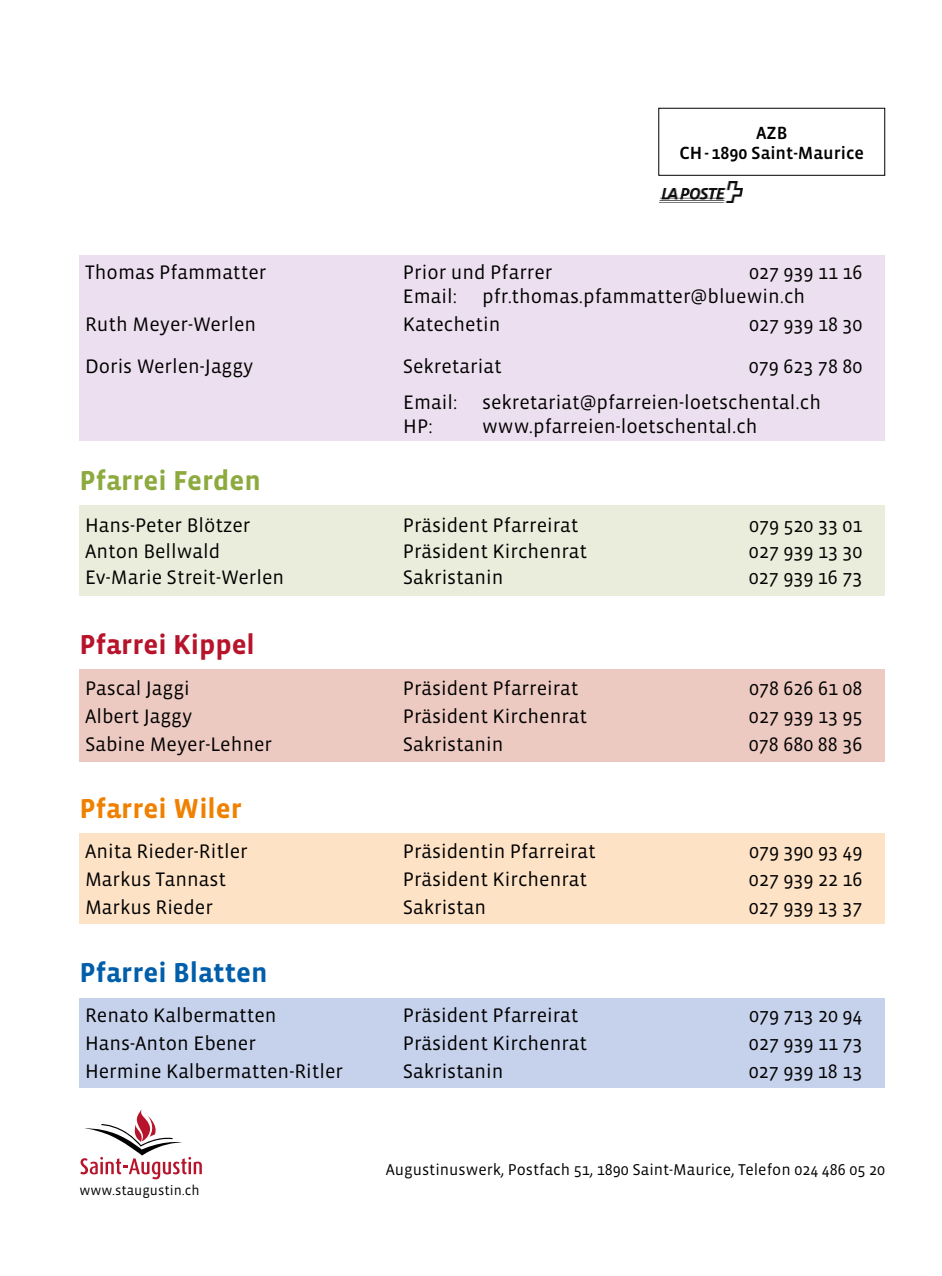
<style>
.page{position:relative;width:942px;height:1276px;background:#fff}
.page>*{position:absolute;margin:0;border:0;box-sizing:border-box;transform-origin:0 0}
.t1{font:700 28px "Vista Sans";color:#005eaa}
.t2{font:700 28px "Vista Sans";color:#8daa3f}
.t3{font:700 28px "Vista Sans";color:#b7142c}
.t4{font:700 28px "Vista Sans";color:#f08000}
.t5{font:20px/36px "Vista Sans";color:#000}
.t6{font:18px/20px "Vista Sans Med";color:#000;text-align:center}
.t7{font:16px "Vista Sans";color:#000}
.t8{font:14px "Vista Sans";color:#000}
</style>
<div class="page">
<svg style="left:80px;top:1109px;width:122px;height:70px"></svg>
<div style="left:658px;top:108px;width:226px;height:68px;border:1px solid #000"></div>
<img style="left:659px;top:182px;width:83px;height:21px">
<div style="left:79px;top:505px;width:805px;height:90px;background:#eaeddb"></div>
<div style="left:79px;top:255px;width:805px;height:186px;background:#ece0f0"></div>
<div style="left:79px;top:669px;width:805px;height:93px;background:#ecc9c1"></div>
<div style="left:79px;top:833px;width:805px;height:90px;background:#fde2c6"></div>
<div style="left:79px;top:998px;width:805px;height:89px;background:#c6d1ec"></div>
<p class="t6" style="left:679px;top:123px;width:186px">AZB<br>CH - 1890 Saint-Maurice</p>
<p class="t5" style="left:85px;top:254px;width:183px">Thomas Pfammatter</p>
<p class="t5" style="left:403px;top:254px;width:151px">Prior und Pfarrer</p>
<p class="t5" style="left:748px;top:254px;width:115px">027 939 11 16</p>
<p class="t5" style="left:402px;top:278px;width:56px">Email:</p>
<p class="t5" style="left:482px;top:278px;width:324px">pfr.thomas.pfammatter@bluewin.ch</p>
<p class="t5" style="left:85px;top:306px;width:172px">Ruth Meyer-Werlen</p>
<p class="t5" style="left:402px;top:306px;width:99px">Katechetin</p>
<p class="t5" style="left:748px;top:306px;width:115px">027 939 18 30</p>
<p class="t5" style="left:85px;top:348px;width:170px">Doris Werlen-Jaggy</p>
<p class="t5" style="left:402px;top:348px;width:100px">Sekretariat</p>
<p class="t5" style="left:403px;top:348px;width:460px;text-indent:345px">079 623 78 80<br>Email: sekretariat@pfarreien-loetschental.ch</p>
<p class="t5" style="left:403px;top:408px;width:31px">HP:</p>
<p class="t5" style="left:482px;top:408px;width:277px">www.pfarreien-loetschental.ch</p>
<h1 class="t2" style="left:79px;top:466px;width:183px">Pfarrei Ferden</h1>
<p class="t5" style="left:85px;top:507px;width:167px">Hans-Peter Blötzer</p>
<p class="t5" style="left:403px;top:507px;width:177px">Präsident Pfarreirat</p>
<p class="t5" style="left:748px;top:507px;width:115px">079 520 33 01</p>
<p class="t5" style="left:85px;top:533px;width:137px">Anton Bellwald</p>
<p class="t5" style="left:402px;top:533px;width:186px">Präsident Kirchenrat</p>
<p class="t5" style="left:748px;top:533px;width:115px">027 939 13 30</p>
<p class="t5" style="left:85px;top:559px;width:200px">Ev-Marie Streit-Werlen</p>
<p class="t5" style="left:402px;top:559px;width:102px">Sakristanin</p>
<p class="t5" style="left:748px;top:559px;width:115px">027 939 16 73</p>
<h1 class="t3" style="left:79px;top:630px;width:177px">Pfarrei Kippel</h1>
<p class="t5" style="left:85px;top:671px;width:106px">Pascal Jaggi</p>
<p class="t5" style="left:403px;top:671px;width:177px">Präsident Pfarreirat</p>
<p class="t5" style="left:748px;top:671px;width:115px">078 626 61 08</p>
<p class="t5" style="left:85px;top:699px;width:109px">Albert Jaggy</p>
<p class="t5" style="left:402px;top:699px;width:186px">Präsident Kirchenrat</p>
<p class="t5" style="left:748px;top:699px;width:115px">027 939 13 95</p>
<p class="t5" style="left:85px;top:727px;width:188px">Sabine Meyer-Lehner</p>
<p class="t5" style="left:402px;top:727px;width:102px">Sakristanin</p>
<p class="t5" style="left:748px;top:727px;width:115px">078 680 88 36</p>
<h1 class="t4" style="left:79px;top:794px;width:164px">Pfarrei Wiler</h1>
<p class="t5" style="left:85px;top:833px;width:164px">Anita Rieder-Ritler</p>
<p class="t5" style="left:403px;top:833px;width:194px">Präsidentin Pfarreirat</p>
<p class="t5" style="left:748px;top:833px;width:115px">079 390 93 49</p>
<p class="t5" style="left:85px;top:861px;width:142px">Markus Tannast</p>
<p class="t5" style="left:402px;top:861px;width:186px">Präsident Kirchenrat</p>
<p class="t5" style="left:748px;top:861px;width:115px">027 939 22 16</p>
<p class="t5" style="left:85px;top:889px;width:129px">Markus Rieder</p>
<p class="t5" style="left:402px;top:889px;width:85px">Sakristan</p>
<p class="t5" style="left:748px;top:889px;width:115px">027 939 13 37</p>
<h1 class="t1" style="left:79px;top:958px;width:190px">Pfarrei Blatten</h1>
<p class="t5" style="left:85px;top:998px;width:193px">Renato Kalbermatten</p>
<p class="t5" style="left:403px;top:998px;width:177px">Präsident Pfarreirat</p>
<p class="t5" style="left:748px;top:998px;width:115px">079 713 20 94</p>
<p class="t5" style="left:85px;top:1026px;width:172px">Hans-Anton Ebener</p>
<p class="t5" style="left:402px;top:1026px;width:186px">Präsident Kirchenrat</p>
<p class="t5" style="left:748px;top:1026px;width:115px">027 939 11 73</p>
<p class="t5" style="left:85px;top:1054px;width:259px">Hermine Kalbermatten-Ritler</p>
<p class="t5" style="left:402px;top:1054px;width:102px">Sakristanin</p>
<p class="t5" style="left:748px;top:1054px;width:115px">027 939 18 13</p>
<p class="t8" style="left:79px;top:1183px;width:122px">www.staugustin.ch</p>
<p class="t7" style="left:385px;top:1161px;width:501px">Augustinuswerk, Postfach 51, 1890 Saint-Maurice, Telefon 024 486 05 20</p>
</div>
